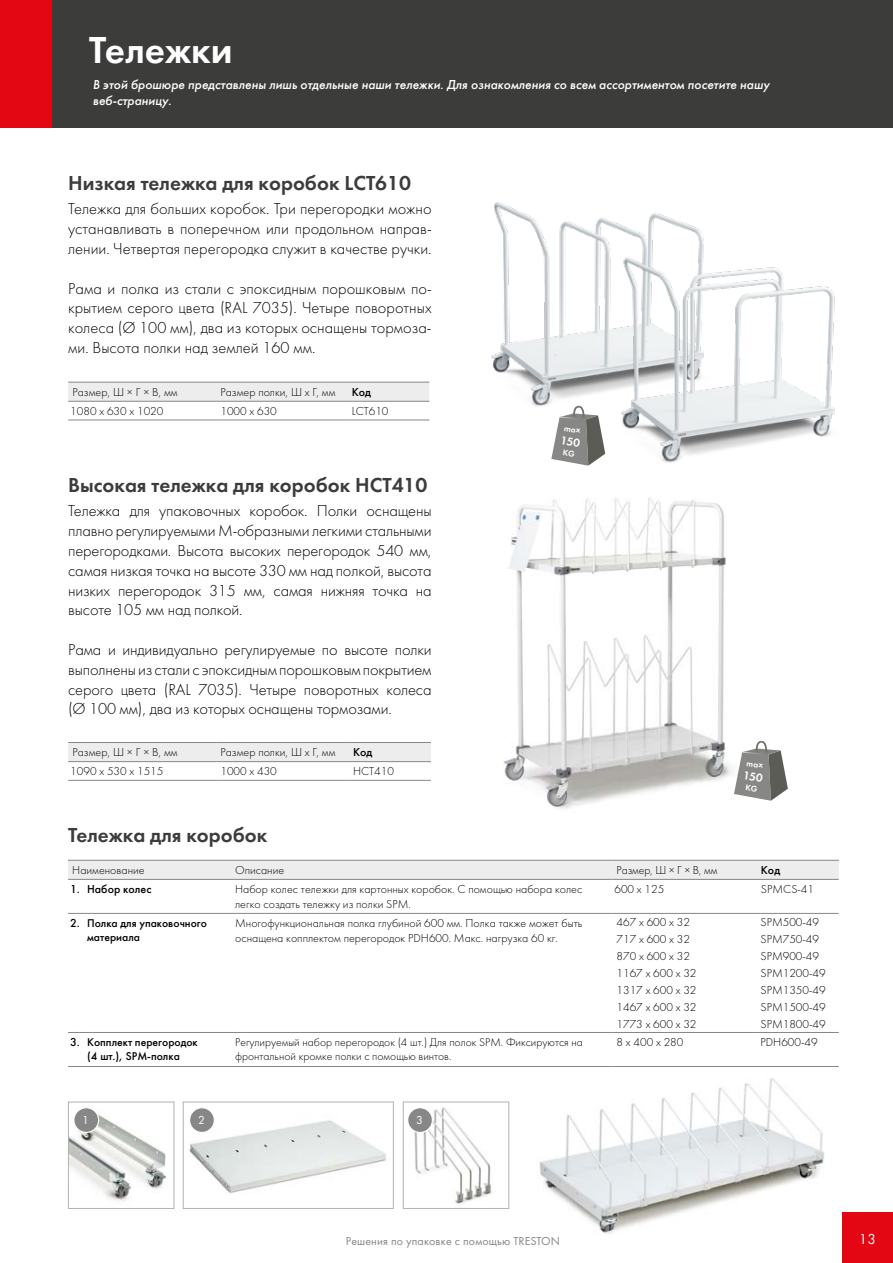
<style>
.page{position:relative;width:893px;height:1263px;background:#fff}
.page>*{position:absolute;margin:0;border:0;box-sizing:border-box;transform-origin:0 0}
.t1{font:39px "Futura Demi";color:#fff}
.t2{font:21px "Futura Demi";color:#3c3c3b}
.t3{font:300 16.5px/19.8px "Futura";letter-spacing:-.005em;color:#000;text-align:justify}
.t4{font:15px "Futura";color:#fff}
.t5{font:italic 500 13.5px/16.2px "Futura";color:#fff}
.t6{font:300 12px/15px "Futura";color:#000}
.t7{font:12px "Futura";letter-spacing:.01em;color:#878787}
.t8{font:500 12px "Futura";color:#000}
.t9{font:12px "Futura";color:#fff}
.t10{font:300 11.7px/14.1px "Futura";color:#000}
.t11{font:500 11.7px/14.1px "Futura";color:#000}
.s1{font-size:12px}
</style>
<div class="page">
<img style="left:491px;top:202px;width:211px;height:204px">
<img style="left:595px;top:238px;width:240px;height:225px">
<img style="left:503px;top:497px;width:229px;height:312px">
<img style="left:509px;top:1078px;width:316px;height:156px">
<img style="left:189px;top:1111px;width:198px;height:83px">
<div style="left:183px;top:1101px;width:211px;height:108px;border:1px solid #b3b2b2"></div>
<img style="left:70px;top:1114px;width:98px;height:87px">
<div style="left:68px;top:1101px;width:106px;height:108px;border:1px solid #b3b2b2"></div>
<img style="left:410px;top:1107px;width:82px;height:97px">
<div style="left:403px;top:1101px;width:106px;height:108px;border:1px solid #b3b2b2"></div>
<div style="left:190px;top:1108px;width:24px;height:24px;background:#878787;border-radius:50%"></div>
<div style="left:189px;top:1107px;width:26px;height:26px;border:1px solid #fff;border-radius:50%"></div>
<div style="left:74px;top:1108px;width:25px;height:24px;background:#878787;border-radius:50%"></div>
<div style="left:73px;top:1107px;width:26px;height:26px;border:1px solid #fff;border-radius:50%"></div>
<div style="left:408px;top:1108px;width:24px;height:24px;background:#878787;border-radius:50%"></div>
<div style="left:407px;top:1107px;width:26px;height:26px;border:1px solid #fff;border-radius:50%"></div>
<div style="left:17px;top:0;width:876px;height:127px;background:#3c3c3b"></div>
<div style="left:0;top:0;width:51px;height:128px;background:#e30613"></div>
<div style="left:842px;top:1212px;width:51px;height:51px;background:#e30613"></div>
<svg style="left:68px;top:913px;width:17px;height:1px"></svg>
<hr style="left:85px;top:913px;width:148px;height:1px;background:#878787">
<hr style="left:233px;top:913px;width:379px;height:1px;background:#878787">
<svg style="left:68px;top:1032px;width:17px;height:1px"></svg>
<svg style="left:68px;top:1066px;width:17px;height:1px"></svg>
<hr style="left:612px;top:913px;width:146px;height:1px;background:#878787">
<hr style="left:758px;top:913px;width:81px;height:1px;background:#878787">
<svg style="left:68px;top:860px;width:771px;height:20px"></svg>
<hr style="left:85px;top:879px;width:148px;height:1px;background:#878787">
<hr style="left:233px;top:879px;width:379px;height:1px;background:#878787">
<hr style="left:85px;top:1032px;width:148px;height:1px;background:#878787">
<hr style="left:233px;top:1032px;width:379px;height:1px;background:#878787">
<hr style="left:85px;top:1066px;width:148px;height:1px;background:#878787">
<hr style="left:233px;top:1066px;width:379px;height:1px;background:#878787">
<hr style="left:612px;top:1032px;width:146px;height:1px;background:#878787">
<hr style="left:758px;top:1032px;width:81px;height:1px;background:#878787">
<hr style="left:612px;top:1066px;width:146px;height:1px;background:#878787">
<hr style="left:758px;top:1066px;width:81px;height:1px;background:#878787">
<div style="left:68px;top:383px;width:361px;height:18px;background:#ededed"></div>
<hr style="left:68px;top:382px;width:148px;height:1px;background:#878787">
<hr style="left:216px;top:382px;width:133px;height:1px;background:#878787">
<hr style="left:349px;top:382px;width:80px;height:1px;background:#878787">
<hr style="left:68px;top:401px;width:148px;height:1px;background:#878787">
<hr style="left:349px;top:401px;width:80px;height:1px;background:#878787">
<hr style="left:68px;top:420px;width:148px;height:1px;background:#878787">
<hr style="left:216px;top:420px;width:133px;height:1px;background:#878787">
<hr style="left:349px;top:420px;width:80px;height:1px;background:#878787">
<hr style="left:216px;top:401px;width:133px;height:1px;background:#878787">
<div style="left:68px;top:743px;width:363px;height:18px;background:#ededed"></div>
<hr style="left:68px;top:742px;width:148px;height:1px;background:#878787">
<hr style="left:216px;top:742px;width:134px;height:1px;background:#878787">
<hr style="left:350px;top:742px;width:81px;height:1px;background:#878787">
<hr style="left:68px;top:761px;width:148px;height:1px;background:#878787">
<hr style="left:350px;top:761px;width:81px;height:1px;background:#878787">
<hr style="left:68px;top:780px;width:148px;height:1px;background:#878787">
<hr style="left:216px;top:780px;width:134px;height:1px;background:#878787">
<hr style="left:350px;top:780px;width:81px;height:1px;background:#878787">
<hr style="left:216px;top:761px;width:134px;height:1px;background:#878787">
<svg style="left:551px;top:405px;width:54px;height:60px"></svg>
<svg style="left:734px;top:740px;width:54px;height:61px"></svg>
<h1 class="t1" style="left:89px;top:25px;width:145px">Тележки</h1>
<p class="t5" style="left:93px;top:77px;width:678px">В этой брошюре представлены лишь отдельные наши тележки. Для ознакомления со всем ассортиментом посетите нашу веб-страницу.</p>
<p class="t2" style="left:68px;top:170px;width:344px">Низкая тележка для коробок LCT610</p>
<p class="t3" style="left:68px;top:199px;width:365px">Тележка для больших коробок. Три перегородки можно устанавливать в поперечном или продольном направ&shy;лении. Четвертая перегородка служит в качестве ручки.</p>
<p class="t3" style="left:68px;top:278px;width:365px">Рама и полка из стали с эпоксидным порошковым по&shy;крытием серого цвета (RAL 7035). Четыре поворотных колеса (Ø 100 мм), два из которых оснащены тормоза&shy;ми. Высота полки над землей 160 мм.</p>
<p class="t6" style="left:72px;top:385px;width:107px">Размер, Ш × Г × В, мм</p>
<p class="t6" style="left:220px;top:385px;width:117px">Размер полки, Ш x Г, мм</p>
<p class="t8" style="left:352px;top:385px;width:21px">Код</p>
<p class="t6" style="left:70px;top:404px;width:95px">1080 x 630 x 1020</p>
<p class="t6" style="left:220px;top:404px;width:58px">1000 x 630</p>
<p class="t6" style="left:352px;top:404px;width:38px">LCT610</p>
<p class="t2" style="left:68px;top:472px;width:361px">Высокая тележка для коробок HCT410</p>
<p class="t3" style="left:68px;top:501px;width:365px">Тележка для упаковочных коробок. Полки оснащены плавно регулируемыми M-образными легкими стальными перегородками. Высота высоких перегородок 540 мм, самая низкая точка на высоте 330 мм над полкой, высота низких перегородок 315 мм, самая нижняя точка на высоте 105 мм над полкой.</p>
<p class="t3" style="left:68px;top:640px;width:365px">Рама и индивидуально регулируемые по высоте полки выполнены из стали с эпоксидным порошковым покрытием серого цвета (RAL 7035). Четыре поворотных колеса (Ø 100 мм), два из которых оснащены тормозами.</p>
<p class="t6" style="left:72px;top:745px;width:107px">Размер, Ш × Г × В, мм</p>
<p class="t6" style="left:220px;top:745px;width:117px">Размер полки, Ш x Г, мм</p>
<p class="t8" style="left:353px;top:745px;width:21px">Код</p>
<p class="t6" style="left:70px;top:764px;width:95px">1090 x 530 x 1515</p>
<p class="t6" style="left:220px;top:764px;width:58px">1000 x 430</p>
<p class="t6" style="left:353px;top:764px;width:42px">HCT410</p>
<p class="t2" style="left:68px;top:822px;width:201px">Тележка для коробок</p>
<p class="t6" style="left:72px;top:863px;width:74px">Наименование</p>
<p class="t6" style="left:235px;top:863px;width:51px">Описание</p>
<p class="t6" style="left:617px;top:863px;width:102px">Размер, Ш × Г × В, мм</p>
<p class="t8" style="left:761px;top:863px;width:21px">Код</p>
<p class="t8" style="left:70px;top:882px;width:83px">1. Набор колес</p>
<p class="t6" style="left:235px;top:882px;width:349px">Набор колес тележки для картонных коробок. С помощью набора колес легко создать тележку из полки SPM.</p>
<p class="t6" style="left:614px;top:882px;width:51px">600 x 125</p>
<p class="t6" style="left:761px;top:882px;width:55px">SPMCS-41</p>
<p class="t11" style="left:87px;top:916px;width:121px;text-indent:-17px"><span class="s1">2.</span> Полка для упаковочного материала</p>
<p class="t6" style="left:235px;top:916px;width:349px;line-height:14.4px">Многофункциональная полка глубиной 600 мм. Полка также может быть оснащена копплектом перегородок PDH600. Макс. нагрузка 60 кг.</p>
<p class="t6" style="left:617px;top:915px;width:75px">467 x 600 x 32</p>
<p class="t6" style="left:760px;top:915px;width:60px">SPM500-49</p>
<p class="t6" style="left:617px;top:932px;width:75px">717 x 600 x 32</p>
<p class="t6" style="left:760px;top:932px;width:60px">SPM750-49</p>
<p class="t6" style="left:617px;top:949px;width:75px">870 x 600 x 32</p>
<p class="t6" style="left:760px;top:949px;width:60px">SPM900-49</p>
<p class="t6" style="left:617px;top:966px;width:81px">1167 x 600 x 32</p>
<p class="t6" style="left:760px;top:966px;width:67px">SPM1200-49</p>
<p class="t6" style="left:617px;top:983px;width:81px">1317 x 600 x 32</p>
<p class="t6" style="left:760px;top:983px;width:67px">SPM1350-49</p>
<p class="t6" style="left:617px;top:1000px;width:81px">1467 x 600 x 32</p>
<p class="t6" style="left:760px;top:1000px;width:67px">SPM1500-49</p>
<p class="t6" style="left:617px;top:1017px;width:81px">1773 x 600 x 32</p>
<p class="t6" style="left:760px;top:1017px;width:67px">SPM1800-49</p>
<p class="t11" style="left:70px;top:1035px;width:129px;text-align:center"><span class="s1">3.</span> Копплект перегородок (4 шт.), SPM-полка</p>
<p class="t10" style="left:235px;top:1035px;width:349px">Регулируемый набор перегородок (4 шт.) Для полок SPM. Фиксируются на фронтальной кромке полки с помощью винтов.</p>
<p class="t6" style="left:617px;top:1035px;width:68px">8 x 400 x 280</p>
<p class="t6" style="left:760px;top:1035px;width:59px">PDH600-49</p>
<p class="t9" style="left:82px;top:1113px;width:8px">1</p>
<p class="t9" style="left:198px;top:1113px;width:8px">2</p>
<p class="t9" style="left:416px;top:1113px;width:8px">3</p>
<p class="t7" style="left:346px;top:1234px;width:216px">Решения по упаковке с помощью TRESTON</p>
<p class="t4" style="left:859px;top:1230px;width:19px">13</p>
</div>
